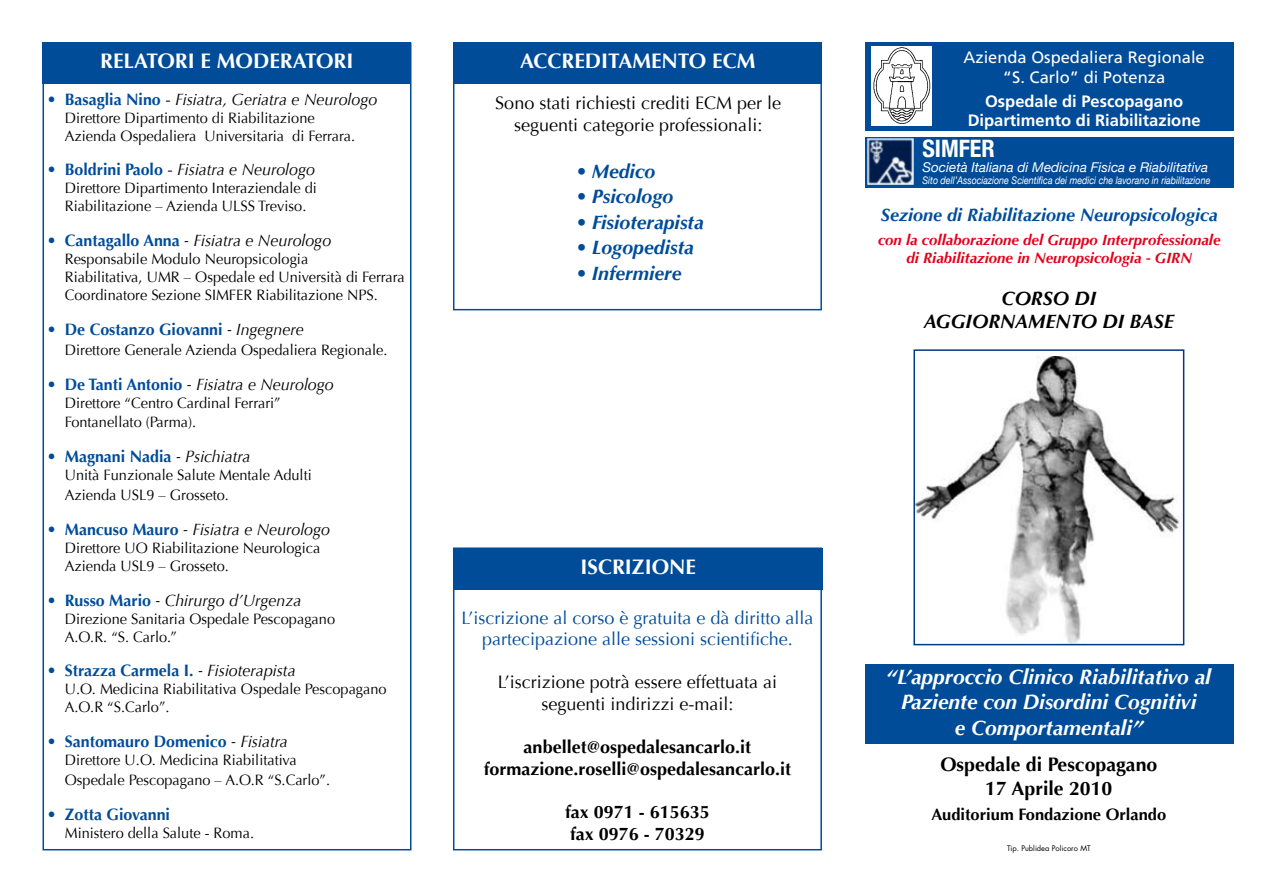
<style>
.page{position:relative;width:1276px;height:893px;background:#fff}
.page>*{position:absolute;margin:0;border:0;box-sizing:border-box;transform-origin:0 0}
.t1{font:700 condensed 24px "Helvetica Neue";color:#fff}
.t2{font:italic 700 21px/25.2px "Optima";color:#fff;text-align:center}
.t3{font:700 21px "Optima";color:#fff}
.t4{font:italic 700 19.5px "Optima";color:#004c99}
.t5{font:700 19.5px/23.4px "Optima";color:#000;text-align:center}
.t6{font:italic 700 19.5px/23.4px "Optima";color:#000;text-align:center}
.t7{font:18px/21.6px "Optima";color:#000;text-align:center}
.t8{font:700 18px/21.6px "Optima";color:#000;text-align:center}
.t9{font:18px/21.6px "Optima";color:#004c99;text-align:center}
.t10{font:italic 700 18px "Optima";color:#004c99}
.t11{font:italic 16.5px "Optima";color:#000}
.t12{font:700 16.5px "Optima";color:#004c99}
.t13{font:700 16.5px/19.8px "Frutiger";color:#fff;text-align:center}
.t14{font:16.5px/19.8px "Frutiger";color:#fff;text-align:center}
.t15{font:700 16.5px "Optima";color:#000}
.t16{font:15px/18px "Optima";color:#000}
.t17{font:italic 700 15px/18.9px "Optima";color:#e2001a;text-align:center}
.t18{font:italic 13.5px "Helvetica Neue";color:#fff}
.t19{font:italic 10.5px "Helvetica Neue";color:#fff;scale:.85 1}
.t20{font:7.5px "Futura";color:#000}
.s1{font-weight:700;font-style:normal;color:#004c99}
.s2{font-style:normal}
.s3{font-weight:400;font-style:italic;color:#000}
</style>
<div class="page">
<div style="left:865px;top:137px;width:368px;height:50px;background:#004c99"></div>
<div style="left:865px;top:664px;width:368px;height:79px;background:#004c99"></div>
<div style="left:865px;top:43px;width:368px;height:88px;background:#004c99"></div>
<div style="left:43px;top:43px;width:368px;height:41px;background:#004c99"></div>
<div style="left:453px;top:43px;width:369px;height:41px;background:#004c99"></div>
<div style="left:454px;top:549px;width:368px;height:41px;background:#004c99"></div>
<div style="left:453px;top:547px;width:369px;height:303px;border:2px solid #004c99"></div>
<div style="left:453px;top:44px;width:369px;height:266px;border:2px solid #004c99"></div>
<div style="left:43px;top:43px;width:368px;height:807px;border:2px solid #004c99"></div>
<img style="left:871px;top:46px;width:61px;height:79px">
<img style="left:916px;top:356px;width:264px;height:286px">
<div style="left:913px;top:349px;width:271px;height:296px;border:2px solid #003882"></div>
<img style="left:868px;top:138px;width:46px;height:46px">
<h2 class="t3" style="left:100px;top:48px;width:255px">RELATORI E MODERATORI</h2>
<h2 class="t3" style="left:520px;top:48px;width:237px">ACCREDITAMENTO ECM</h2>
<p class="t11" style="left:47px;top:89px;width:332px"><span class="s1">• Basaglia Nino</span> <span class="s2">-</span> Fisiatra, Geriatra e Neurologo</p>
<p class="t16" style="left:65px;top:109px;width:292px">Direttore Dipartimento di Riabilitazione<br>Azienda Ospedaliera Universitaria di Ferrara.</p>
<p class="t11" style="left:47px;top:160px;width:270px"><span class="s1">• Boldrini Paolo</span> <span class="s2">-</span> Fisiatra e Neurologo</p>
<p class="t16" style="left:65px;top:179px;width:254px">Direttore Dipartimento Interaziendale di<br>Riabilitazione – Azienda ULSS Treviso.</p>
<p class="t11" style="left:47px;top:231px;width:286px"><span class="s1">• Cantagallo Anna</span> - Fisiatra e Neurologo</p>
<p class="t16" style="left:65px;top:250px;width:341px">Responsabile Modulo Neuropsicologia<br>Riabilitativa, UMR – Ospedale ed Università di Ferrara<br>Coordinatore Sezione SIMFER Riabilitazione NPS.</p>
<p class="t12" style="left:47px;top:320px;width:258px">• De Costanzo Giovanni <span class="s3">- Ingegnere</span></p>
<p class="t16" style="left:65px;top:341px;width:324px">Direttore Generale Azienda Ospedaliera Regionale.</p>
<p class="t11" style="left:47px;top:374px;width:288px"><span class="s1">• De Tanti Antonio</span> - Fisiatra e Neurologo</p>
<p class="t16" style="left:65px;top:393px;width:217px;line-height:19.8px">Direttore “Centro Cardinal Ferrari”<br>Fontanellato (Parma).</p>
<p class="t12" style="left:47px;top:447px;width:205px">• Magnani Nadia <span class="s3">- Psichiatra</span></p>
<p class="t16" style="left:65px;top:465px;width:248px;line-height:19.8px">Unità Funzionale Salute Mentale Adulti<br>Azienda USL9 – Grosseto.</p>
<p class="t11" style="left:47px;top:519px;width:285px"><span class="s1">• Mancuso Mauro</span> - Fisiatra e Neurologo</p>
<p class="t16" style="left:65px;top:539px;width:257px">Direttore UO Riabilitazione Neurologica<br>Azienda USL9 – Grosseto.</p>
<p class="t11" style="left:47px;top:590px;width:256px"><span class="s1">• Russo Mario</span> - Chirurgo d’Urgenza</p>
<p class="t16" style="left:65px;top:610px;width:272px">Direzione Sanitaria Ospedale Pescopagano<br>A.O.R. “S. Carlo.”</p>
<p class="t12" style="left:47px;top:661px;width:250px">• Strazza Carmela I. <span class="s3">- Fisioterapista</span></p>
<p class="t16" style="left:65px;top:680px;width:323px">U.O. Medicina Riabilitativa Ospedale Pescopagano<br>A.O.R “S.Carlo”.</p>
<p class="t12" style="left:47px;top:732px;width:243px">• Santomauro Domenico <span class="s3">- Fisiatra</span></p>
<p class="t16" style="left:65px;top:750px;width:267px;line-height:19.8px">Direttore U.O. Medicina Riabilitativa<br>Ospedale Pescopagano – A.O.R “S.Carlo”.</p>
<p class="t12" style="left:47px;top:805px;width:125px">• Zotta Giovanni</p>
<p class="t16" style="left:65px;top:824px;width:191px">Ministero della Salute - Roma.</p>
<p class="t7" style="left:495px;top:92px;width:287px">Sono stati richiesti crediti ECM per le seguenti categorie professionali:</p>
<h3 class="t4" style="left:576px;top:160px;width:80px">• Medico</h3>
<h3 class="t4" style="left:576px;top:185px;width:98px">• Psicologo</h3>
<h3 class="t4" style="left:576px;top:211px;width:129px">• Fisioterapista</h3>
<h3 class="t4" style="left:576px;top:236px;width:119px">• Logopedista</h3>
<h3 class="t4" style="left:576px;top:262px;width:107px">• Infermiere</h3>
<h2 class="t3" style="left:580px;top:554px;width:117px">ISCRIZIONE</h2>
<p class="t9" style="left:461px;top:607px;width:353px">L’iscrizione al corso è gratuita e dà diritto alla partecipazione alle sessioni scientifiche.</p>
<p class="t7" style="left:498px;top:672px;width:281px">L’iscrizione potrà essere effettuata ai seguenti indirizzi e-mail:</p>
<p class="t8" style="left:484px;top:736px;width:309px">anbellet@ospedalesancarlo.it formazione.roselli@ospedalesancarlo.it</p>
<p class="t8" style="left:565px;top:801px;width:146px;text-align:left">fax 0971 - 615635 fax 0976 - 70329</p>
<p class="t14" style="left:963px;top:47px;width:243px">Azienda Ospedaliera Regionale “S. Carlo” di Potenza</p>
<p class="t13" style="left:967px;top:91px;width:234px">Ospedale di Pescopagano<br>Dipartimento di Riabilitazione</p>
<h1 class="t1" style="left:922px;top:134px;width:74px">SIMFER</h1>
<p class="t18" style="left:922px;top:159px;width:287px">Società Italiana di Medicina Fisica e Riabilitativa</p>
<p class="t19" style="left:922px;top:174px;width:340px">Sito dell’Associazione Scientifica dei medici che lavorano in riabilitazione</p>
<p class="t10" style="left:880px;top:204px;width:339px">Sezione di Riabilitazione Neuropsicologica</p>
<p class="t17" style="left:878px;top:230px;width:344px">con la collaborazione del Gruppo Interprofessionale di Riabilitazione in Neuropsicologia - GIRN</p>
<h3 class="t6" style="left:924px;top:287px;width:252px">CORSO DI<br>AGGIORNAMENTO DI BASE</h3>
<h2 class="t2" style="left:886px;top:664px;width:326px">“L’approccio Clinico Riabilitativo al<br>Paziente con Disordini Cognitivi<br>e Comportamentali”</h2>
<h3 class="t5" style="left:940px;top:753px;width:218px">Ospedale di Pescopagano<br>17 Aprile 2010</h3>
<p class="t15" style="left:931px;top:805px;width:236px">Auditorium Fondazione Orlando</p>
<p class="t20" style="left:1007px;top:843px;width:85px">Tip. Publidea Policoro MT</p>
</div>
